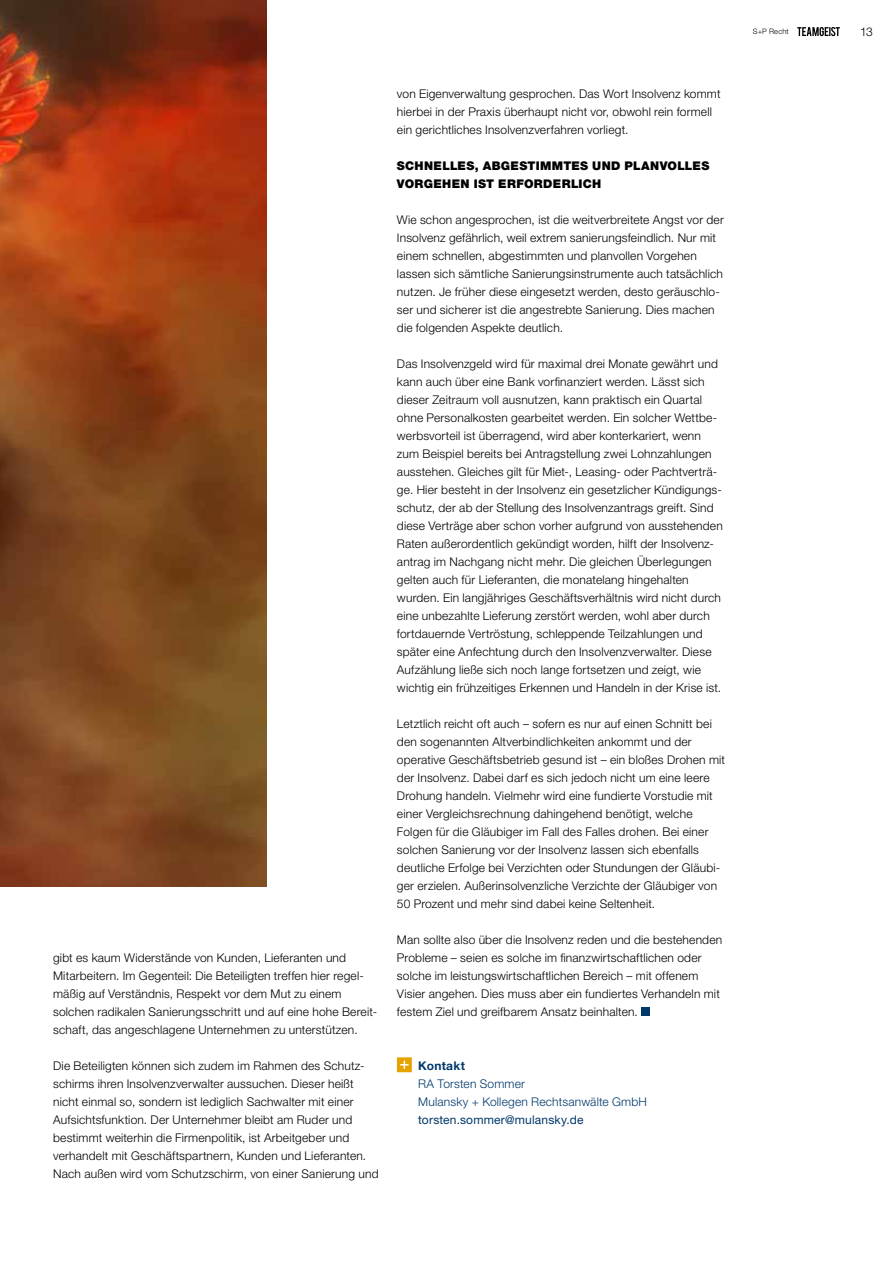
<style>
.page{position:relative;width:893px;height:1263px;background:#fff}
.page>*{position:absolute;margin:0;border:0;box-sizing:border-box;transform-origin:0 0}
.t1{font:300 12px/18px "Helvetica Neue LT Std";letter-spacing:.015em;color:#000}
.t2{font:900 12px "Helvetica Neue LT Std";letter-spacing:.025em;color:#000}
.t3{font:300 12px/18px "Helvetica Neue LT Std";letter-spacing:.015em;color:#00386b}
.t4{font:12px "Helvetica Neue LT Std";letter-spacing:.015em;color:#00386b}
.t5{font:700 12px "Helvetica Neue LT Std";color:#00386b}
.t6{font:300 7.5px "Helvetica Neue LT Std";letter-spacing:.025em;color:#000}
.s1{font-weight:700;color:#00386b}
</style>
<div class="page">
<img style="left:0;top:0;width:267px;height:887px">
<svg style="left:397px;top:1057px;width:15px;height:15px"></svg>
<svg style="left:797px;top:27px;width:43px;height:9px"></svg>
<p class="t1" style="left:53px;top:948px;width:325px">gibt es kaum Widerstände von Kunden, Lieferanten und Mitarbeitern. Im Gegenteil: Die Beteiligten treffen hier regel&shy;mäßig auf Verständnis, Respekt vor dem Mut zu einem solchen radikalen Sanierungsschritt und auf eine hohe Bereit&shy;schaft, das angeschlagene Unternehmen zu unterstützen.</p>
<p class="t1" style="left:53px;top:1056px;width:327px">Die Beteiligten können sich zudem im Rahmen des Schutz&shy;schirms ihren Insolvenzverwalter aussuchen. Dieser heißt nicht einmal so, sondern ist lediglich Sachwalter mit einer Aufsichtsfunktion. Der Unternehmer bleibt am Ruder und bestimmt weiterhin die Firmenpolitik, ist Arbeitgeber und verhandelt mit Geschäftspartnern, Kunden und Lieferanten.<br>Nach außen wird vom Schutzschirm, von einer Sanierung und</p>
<p class="t1" style="left:397px;top:84px;width:325px">von Eigenverwaltung gesprochen. Das Wort Insolvenz kommt hierbei in der Praxis überhaupt nicht vor, obwohl rein formell ein gerichtliches Insolvenzverfahren vorliegt.</p>
<p class="t2" style="left:397px;top:158px;width:37px">SCHNELLES</p>
<p class="t2" style="left:475px;top:158px;width:18px">, ABGESTIMMTES</p>
<p class="t2" style="left:592px;top:158px;width:42px">UN D PLAN</p>
<p class="t2" style="left:660px;top:158px;width:27px">VOLLES</p>
<p class="t2" style="left:397px;top:176px;width:28px">VORGE</p>
<p class="t2" style="left:442px;top:176px;width:39px">HEN IST</p>
<p class="t2" style="left:498px;top:176px;width:63px">ERFORDERLI</p>
<p class="t2" style="left:583px;top:176px;width:20px">CH</p>
<p class="t1" style="left:397px;top:210px;width:328px">Wie schon angesprochen, ist die weitverbreitete Angst vor der Insolvenz gefährlich, weil extrem sanierungsfeindlich. Nur mit einem schnellen, abgestimmten und planvollen Vorgehen lassen sich sämtliche Sanierungsinstrumente auch tatsächlich nutzen. Je früher diese eingesetzt werden, desto geräuschlo&shy;ser und sicherer ist die angestrebte Sanierung. Dies machen die folgenden Aspekte deutlich.</p>
<p class="t1" style="left:397px;top:354px;width:327px">Das Insolvenzgeld wird für maximal drei Monate gewährt und kann auch über eine Bank vorfinanziert werden. Lässt sich dieser Zeitraum voll ausnutzen, kann praktisch ein Quartal ohne Personalkosten gearbeitet werden. Ein solcher Wettbe&shy;werbsvorteil ist überragend, wird aber konterkariert, wenn zum Beispiel bereits bei Antragstellung zwei Lohnzahlungen ausstehen. Gleiches gilt für Miet-, Leasing- oder Pachtverträ&shy;ge. Hier besteht in der Insolvenz ein gesetzlicher Kündigungs&shy;schutz, der ab der Stellung des Insolvenzantrags greift. Sind diese Verträge aber schon vorher aufgrund von ausstehenden Raten außerordentlich gekündigt worden, hilft der Insolvenz&shy;antrag im Nachgang nicht mehr. Die gleichen Überlegungen gelten auch für Lieferanten, die monatelang hingehalten wurden. Ein langjähriges Geschäftsverhältnis wird nicht durch eine unbezahlte Lieferung zerstört werden, wohl aber durch fortdauernde Vertröstung, schleppende Teilzahlungen und später eine Anfechtung durch den Insolvenzverwalter. Diese Aufzählung ließe sich noch lange fortsetzen und zeigt, wie wichtig ein frühzeitiges Erkennen und Handeln in der Krise ist.</p>
<p class="t1" style="left:397px;top:714px;width:330px">Letztlich reicht oft auch – sofern es nur auf einen Schnitt bei den sogenannten Altverbindlichkeiten ankommt und der operative Geschäftsbetrieb gesund ist – ein bloßes Drohen mit der Insolvenz. Dabei darf es sich jedoch nicht um eine leere Drohung handeln. Vielmehr wird eine fundierte Vorstudie mit einer Vergleichsrechnung dahingehend benötigt, welche Folgen für die Gläubiger im Fall des Falles drohen. Bei einer solchen Sanierung vor der Insolvenz lassen sich ebenfalls deutliche Erfolge bei Verzichten oder Stundungen der Gläubi&shy;ger erzielen. Außerinsolvenzliche Verzichte der Gläubiger von 50 Prozent und mehr sind dabei keine Seltenheit.</p>
<p class="t1" style="left:397px;top:930px;width:327px">Man sollte also über die Insolvenz reden und die bestehenden Probleme – seien es solche im finanzwirtschaftlichen oder solche im leistungswirtschaftlichen Bereich – mit offenem Visier angehen. Dies muss aber ein fundiertes Verhandeln mit festem Ziel und greifbarem Ansatz beinhalten.<span class="s1">I</span></p>
<p class="t5" style="left:418px;top:1058px;width:48px">Kontakt</p>
<p class="t3" style="left:418px;top:1074px;width:230px">RA Torsten Sommer<br>Mulansky + Kollegen Rechtsanwälte GmbH</p>
<p class="t4" style="left:418px;top:1112px;width:167px">torsten.sommer@mulansky.de</p>
<p class="t6" style="left:753px;top:27px;width:37px">S+P Recht</p>
<p class="t1" style="left:860px;top:23px;width:14px">13</p>
</div>
